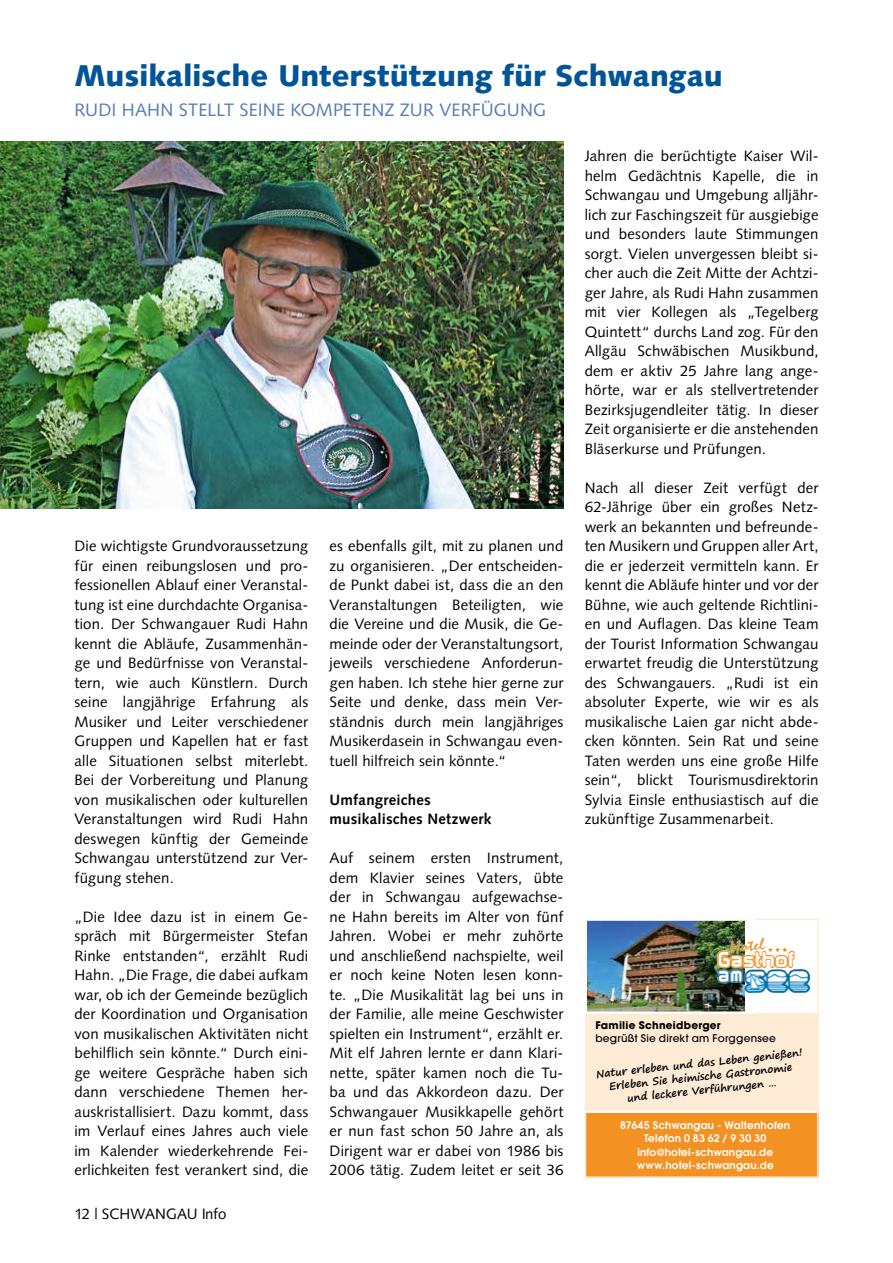
<style>
.page{position:relative;width:893px;height:1263px;background:#fff}
.page>*{position:absolute;margin:0;border:0;box-sizing:border-box;transform-origin:0 0}
.t1{font:900 30px "Syntax LT Pro";letter-spacing:.005em;color:#005497}
.t2{font:18px "Syntax LT Pro";letter-spacing:.005em;color:#567cb3}
.t3{font:15px/19.5px "Syntax LT Pro";letter-spacing:.01em;color:#000;text-align:justify}
.t4{font:700 15px/19.5px "Syntax LT Pro";letter-spacing:.015em;color:#000}
.t5{font:600 10.5px/13.5px "ITC Avant Garde Std";letter-spacing:.02em;color:#fff;text-align:center}
.t6{font:700 10.5px/13.5px "Segoe Print";color:#000;text-align:center}
.t7{font:500 10.5px "ITC Avant Garde Std";letter-spacing:.025em;color:#000}
.t8{font:700 10.5px "ITC Avant Garde Std";letter-spacing:.025em;color:#000}
</style>
<div class="page">
<img style="left:0;top:142px;width:563px;height:367px">
<div style="left:585px;top:1014px;width:234px;height:100px;background:#feebd6"></div>
<div style="left:588px;top:1111px;width:228px;height:64px;background:#f39222"></div>
<div style="left:585px;top:918px;width:234px;height:260px;border:2px solid #feebd6"></div>
<img style="left:588px;top:921px;width:156px;height:90px">
<div style="left:585px;top:918px;width:170px;height:96px;border:2px solid #fff"></div>
<img style="left:713px;top:935px;width:97px;height:59px">
<h1 class="t1" style="left:74px;top:58px;width:650px">Musikalische Unterstützung für Schwangau</h1>
<p class="t2" style="left:74px;top:99px;width:473px">RUDI HAHN STELLT SEINE KOMPETENZ ZUR VERFÜGUNG</p>
<p class="t3" style="left:74px;top:536px;width:235px">Die wichtigste Grundvoraussetzung für einen reibungslosen und pro&shy;fessionellen Ablauf einer Veranstal&shy;tung ist eine durchdachte Organisa&shy;tion. Der Schwangauer Rudi Hahn kennt die Abläufe, Zusammenhän&shy;ge und Bedürfnisse von Veranstal&shy;tern, wie auch Künstlern. Durch seine langjährige Erfahrung als Musiker und Leiter verschiedener Gruppen und Kapellen hat er fast alle Situationen selbst miterlebt.<br>Bei der Vorbereitung und Planung von musikalischen oder kulturellen Veranstaltungen wird Rudi Hahn deswegen künftig der Gemeinde Schwangau unterstützend zur Ver&shy;fügung stehen.</p>
<p class="t3" style="left:74px;top:907px;width:235px">„Die Idee dazu ist in einem Ge&shy;spräch mit Bürgermeister Stefan Rinke entstanden“, erzählt Rudi Hahn. „Die Frage, die dabei aufkam war, ob ich der Gemeinde bezüglich der Koordination und Organisation von musikalischen Aktivitäten nicht behilflich sein könnte.“ Durch eini&shy;ge weitere Gespräche haben sich dann verschiedene Themen her&shy;auskristallisiert. Dazu kommt, dass im Verlauf eines Jahres auch viele im Kalender wiederkehrende Fei&shy;erlichkeiten fest verankert sind, die</p>
<p class="t3" style="left:74px;top:1204px;width:154px">12 | SCHWANGAU Info</p>
<p class="t3" style="left:330px;top:536px;width:235px">es ebenfalls gilt, mit zu planen und zu organisieren. „Der entscheiden&shy;de Punkt dabei ist, dass die an den Veranstaltungen Beteiligten, wie die Vereine und die Musik, die Ge&shy;meinde oder der Veranstaltungsort, jeweils verschiedene Anforderun&shy;gen haben. Ich stehe hier gerne zur Seite und denke, dass mein Ver&shy;ständnis durch mein langjähriges Musikerdasein in Schwangau even&shy;tuell hilfreich sein könnte.“</p>
<p class="t4" style="left:330px;top:790px;width:163px">Umfangreiches musikalisches Netzwerk</p>
<p class="t3" style="left:330px;top:848px;width:235px">Auf seinem ersten Instrument, dem Klavier seines Vaters, übte der in Schwangau aufgewachse&shy;ne Hahn bereits im Alter von fünf Jahren. Wobei er mehr zuhörte und anschließend nachspielte, weil er noch keine Noten lesen konn&shy;te. „Die Musikalität lag bei uns in der Familie, alle meine Geschwister spielten ein Instrument“, erzählt er.<br>Mit elf Jahren lernte er dann Klari&shy;nette, später kamen noch die Tu&shy;ba und das Akkordeon dazu. Der Schwangauer Musikkapelle gehört er nun fast schon 50 Jahre an, als Dirigent war er dabei von 1986 bis 2006 tätig. Zudem leitet er seit 36</p>
<p class="t3" style="left:585px;top:146px;width:235px">Jahren die berüchtigte Kaiser Wil&shy;helm Gedächtnis Kapelle, die in Schwangau und Umgebung alljähr&shy;lich zur Faschingszeit für ausgiebige und besonders laute Stimmungen sorgt. Vielen unvergessen bleibt si&shy;cher auch die Zeit Mitte der Achtzi&shy;ger Jahre, als Rudi Hahn zusammen mit vier Kollegen als „Tegelberg Quintett“ durchs Land zog. Für den Allgäu Schwäbischen Musikbund, dem er aktiv 25 Jahre lang ange&shy;hörte, war er als stellvertretender Bezirksjugendleiter tätig. In dieser Zeit organisierte er die anstehenden Bläserkurse und Prüfungen.</p>
<p class="t3" style="left:585px;top:478px;width:235px">Nach all dieser Zeit verfügt der 62-Jährige über ein großes Netz&shy;werk an bekannten und befreunde&shy;ten Musikern und Gruppen aller Art, die er jederzeit vermitteln kann. Er kennt die Abläufe hinter und vor der Bühne, wie auch geltende Richtlini&shy;en und Auflagen. Das kleine Team der Tourist Information Schwangau erwartet freudig die Unterstützung des Schwangauers. „Rudi ist ein absoluter Experte, wie wir es als musikalische Laien gar nicht abde&shy;cken könnten. Sein Rat und seine Taten werden uns eine große Hilfe sein“, blickt Tourismusdirektorin Sylvia Einsle enthusiastisch auf die zukünftige Zusammenarbeit.</p>
<p class="t8" style="left:595px;top:1018px;width:127px">Familie Schneidberger</p>
<p class="t7" style="left:595px;top:1032px;width:182px">begrüßt Sie direkt am Forggensee</p>
<p class="t6" style="left:595px;top:1067px;width:209px;rotate:-6deg">Natur erleben und das Leben genießen!<br>Erleben Sie heimische Gastronomie<br>und leckere Verführungen …</p>
<p class="t5" style="left:620px;top:1118px;width:172px">87645 Schwangau - Waltenhofen<br>Telefon 0 83 62 / 9 30 30 info@hotel-schwangau.de www.hotel-schwangau.de</p>
</div>
